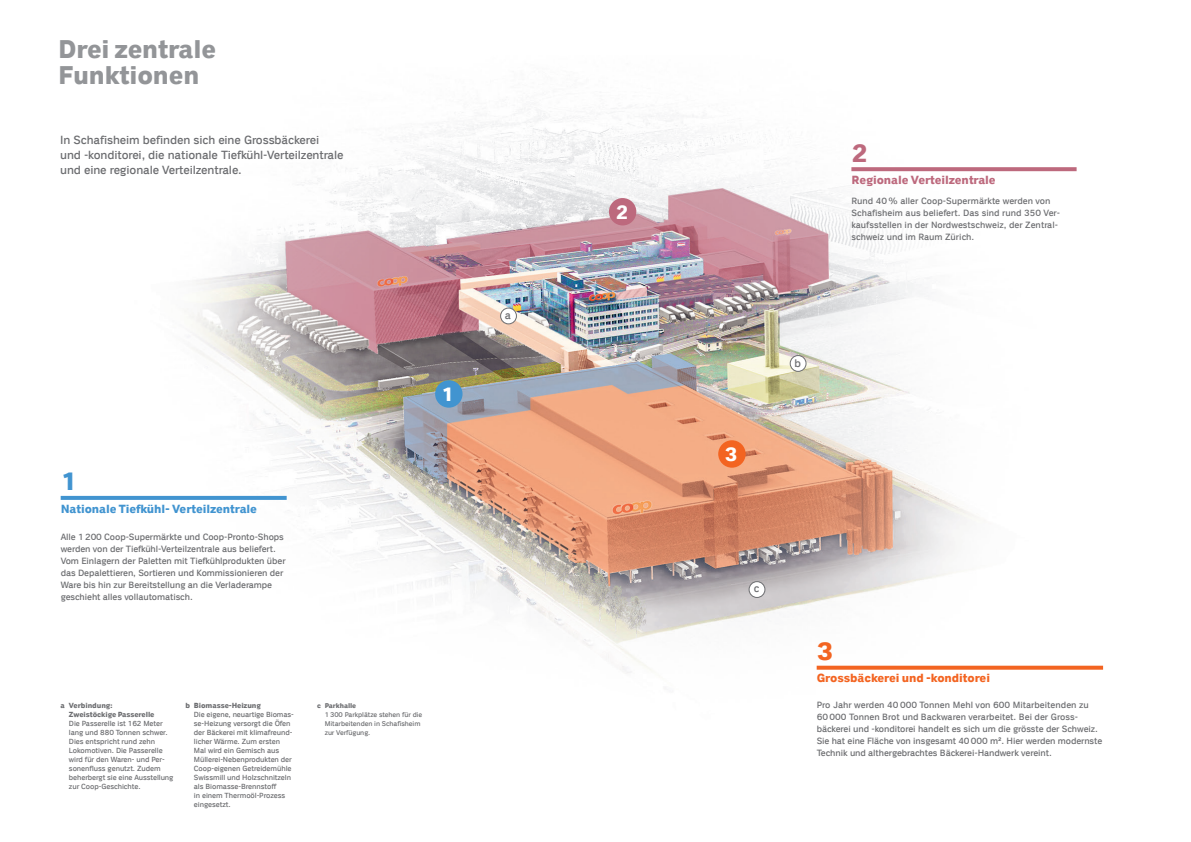
<style>
.page{position:relative;width:1191px;height:842px;background:#fff}
.page>*{position:absolute;margin:0;border:0;box-sizing:border-box;transform-origin:0 0}
.Cover_TITEL{font:700 26px/26px "Coop";letter-spacing:-.005em;color:#939598}
.Cover_TITEL-2{font:700 26px "Coop";color:#4194d0}
.Cover_TITEL-3{font:700 26px "Coop";color:#bd697d}
.Cover_TITEL-4{font:700 26px "Coop";color:#f36421}
.Cover_TITEL-5{font:700 20px "Coop";color:#fff}
.Inhalt_LEAD{font:12px/15px "Coop";letter-spacing:-.01em;color:#6c6d70}
.Inhalt_TITEL_Funkt{font:700 12px "Coop";letter-spacing:-.005em;color:#4194d0}
.Inhalt_TITEL_Funkt-2{font:700 12px "Coop";letter-spacing:-.005em;color:#f36421}
.Inhalt_TITEL_Funkt-3{font:700 12px "Coop";letter-spacing:-.005em;color:#bd697d}
.t1{font:11.2px "Coop";color:#6c6d70}
.Inhalt_Lauftext{font:9.2px/12px "Coop";letter-spacing:-.01em;color:#6c6d70}
.Inhalt_KLEIN_7_5pt{font:7.5px/9px "Coop";letter-spacing:-.01em;color:#6c6d70}
.Inhalt_KLEIN_7_5pt-2{font:7px/8.7px "Coop";letter-spacing:-.01em;color:#6c6d70}
.s1{font-weight:700}
</style>
<div class="page">
<img style="left:117px;top:106px;width:987px;height:567px">
<div style="left:500px;top:308px;width:16px;height:16px;background:#fff;border-radius:50%"></div>
<div style="left:500px;top:308px;width:17px;height:16px;border:1px solid #6c6d70;border-radius:50%"></div>
<div style="left:435px;top:380px;width:27px;height:28px;background:#4194d0;border-radius:50%"></div>
<svg style="left:61px;top:496px;width:226px;height:4px"></svg>
<div style="left:609px;top:198px;width:27px;height:27px;background:#bd697d;border-radius:50%"></div>
<div style="left:749px;top:582px;width:16px;height:15px;background:#fff;border-radius:50%"></div>
<div style="left:748px;top:581px;width:17px;height:17px;border:1px solid #6c6d70;border-radius:50%"></div>
<div style="left:790px;top:356px;width:16px;height:15px;background:#fff;border-radius:50%"></div>
<div style="left:789px;top:355px;width:17px;height:17px;border:1px solid #6c6d70;border-radius:50%"></div>
<div style="left:718px;top:440px;width:27px;height:28px;background:#f36421;border-radius:50%"></div>
<svg style="left:851px;top:167px;width:225px;height:4px"></svg>
<svg style="left:816px;top:666px;width:287px;height:4px"></svg>
<p class="Cover_TITEL" style="left:58px;top:36px;width:159px">Drei zentrale<br>Funktionen</p>
<p class="Inhalt_LEAD" style="left:60px;top:133px;width:285px">In Schafisheim befinden sich eine Grossbäckerei<br>und -konditorei, die nationale Tiefkühl-Verteilzentrale und eine regionale Verteilzentrale.</p>
<p class="Cover_TITEL-2" style="left:61px;top:467px;width:19px">1</p>
<p class="Inhalt_TITEL_Funkt" style="left:61px;top:502px;width:198px">Nationale Tiefkühl- Verteilzentrale</p>
<p class="Inhalt_Lauftext" style="left:61px;top:531px;width:226px">Alle 1 200 Coop-Supermärkte und Coop-Pronto-Shops werden von der Tiefkühl-Verteilzentrale aus beliefert.<br>Vom Einlagern der Paletten mit Tiefkühlprodukten über das Depalettieren, Sortieren und Kommissionieren der Ware bis hin zur Bereitstellung an die Verladerampe geschieht alles vollautomatisch.</p>
<p class="Cover_TITEL-5" style="left:441px;top:383px;width:15px">1</p>
<p class="Inhalt_KLEIN_7_5pt" style="left:69px;top:701px;width:106px;text-indent:-8px"><span class="s1">a Verbindung:<br>Zweistöckige Passerelle<br></span>Die Passerelle ist 162 Meter lang und 880 Tonnen schwer.<br>Dies entspricht rund zehn<br>Lokomotiven. Die Passerelle wird für den Waren- und Per&shy;sonenfluss genutzt. Zudem beherbergt sie eine Ausstellung zur Coop-Geschichte.</p>
<p class="Inhalt_KLEIN_7_5pt" style="left:194px;top:701px;width:101px;text-indent:-8px"><span class="s1">b Biomasse-Heizung<br></span>Die eigene, neuartige Biomas&shy;se-Heizung versorgt die Öfen der Bäckerei mit klimafreund&shy;licher Wärme. Zum ersten<br>Mal wird ein Gemisch aus<br>Müllerei-Nebenprodukten der<br>Coop-eigenen Getreidemühle<br>Swissmill und Holzschnitzeln als Biomasse-Brennstoff<br>in einem Thermoöl-Prozess eingesetzt.</p>
<p class="Inhalt_KLEIN_7_5pt-2" style="left:325px;top:702px;width:99px;text-indent:-8px"><span class="s1">c Parkhalle<br></span>1 300 Parkplätze stehen für die<br>Mitarbeitenden in Schafisheim zur Verfügung.</p>
<p class="t1" style="left:505px;top:309px;width:8px">a</p>
<p class="Cover_TITEL-5" style="left:616px;top:201px;width:15px">2</p>
<p class="Cover_TITEL-5" style="left:724px;top:443px;width:15px">3</p>
<p class="t1" style="left:794px;top:358px;width:8px">b</p>
<p class="Cover_TITEL-3" style="left:851px;top:138px;width:19px">2</p>
<p class="Inhalt_TITEL_Funkt-3" style="left:851px;top:173px;width:146px">Regionale Verteilzentrale</p>
<p class="Inhalt_Lauftext" style="left:851px;top:195px;width:210px">Rund 40 % aller Coop-Supermärkte werden von Schafisheim aus beliefert. Das sind rund 350 Ver&shy;kaufsstellen in der Nordwestschweiz, der Zentral&shy;schweiz und im Raum Zürich.</p>
<p class="t1" style="left:753px;top:583px;width:7px">c</p>
<p class="Cover_TITEL-4" style="left:816px;top:637px;width:19px">3</p>
<p class="Inhalt_TITEL_Funkt-2" style="left:816px;top:672px;width:175px">Grossbäckerei und -konditorei</p>
<p class="Inhalt_Lauftext" style="left:816px;top:699px;width:287px">Pro Jahr werden 40 000 Tonnen Mehl von 600 Mitarbeitenden zu 60 000 Tonnen Brot und Backwaren verarbeitet. Bei der Gross&shy;bäckerei und -konditorei handelt es sich um die grösste der Schweiz.<br>Sie hat eine Fläche von insgesamt 40 000 m<sup>2</sup>. Hier werden modernste Technik und althergebrachtes Bäckerei-Handwerk vereint.</p>
</div>
